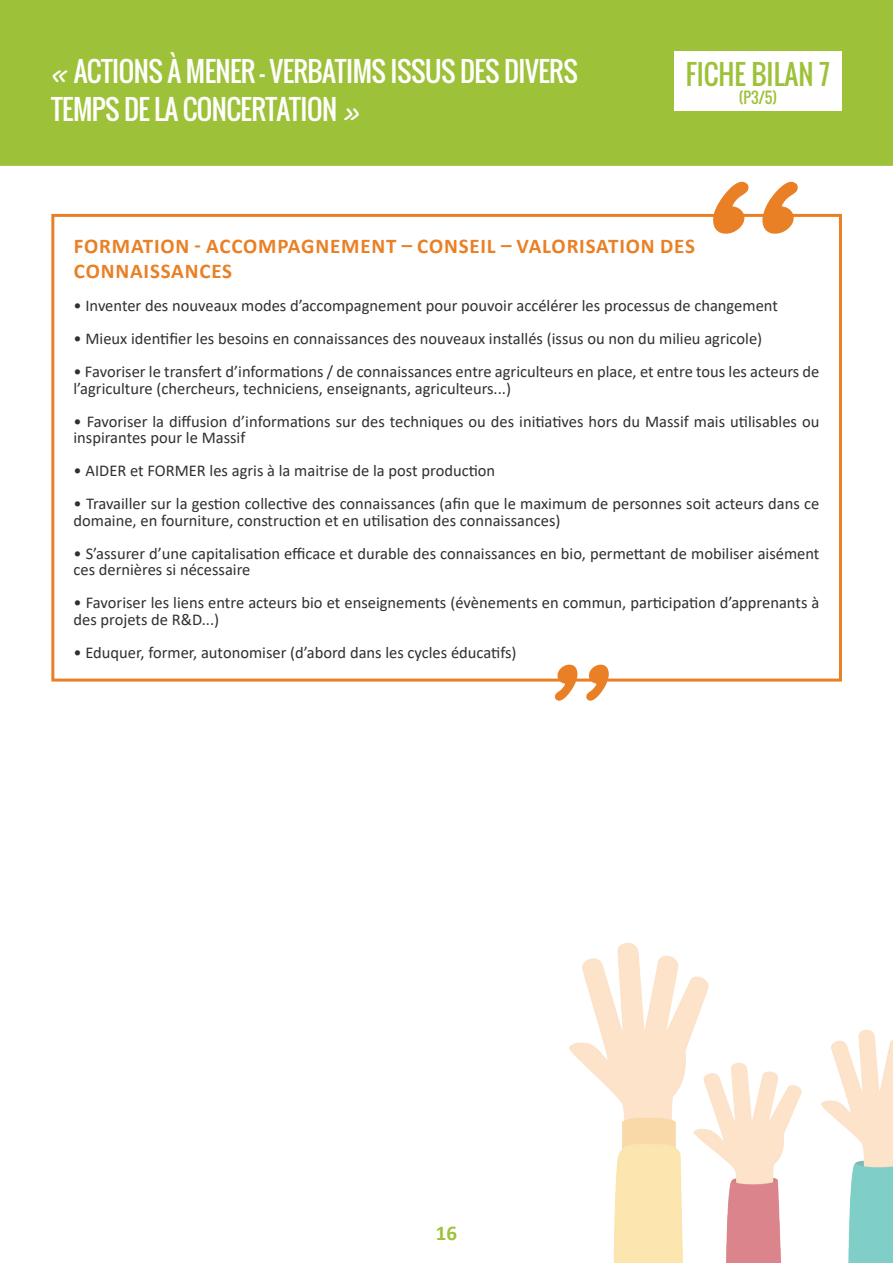
<style>
.page{position:relative;width:893px;height:1263px;background:#fff}
.page>*{position:absolute;margin:0;border:0;box-sizing:border-box;transform-origin:0 0}
.t1{font:27px/37.5px "Oswald";letter-spacing:-.02em;color:#fff}
.t2{font:27px "Oswald";color:#9ec13a}
.t3{font:700 21px/25.2px "Calibri";letter-spacing:.04em;color:#ea8025}
.t4{font:700 21px "Calibri";color:#9ec13a}
.t5{font:16.5px/16.5px "Calibri";color:#312f30}
.t6{font:15px "Oswald";color:#9ec13a}
.s1{font-family:"MV Boli"}
</style>
<div class="page">
<img style="left:569px;top:943px;width:324px;height:320px">
<div style="left:0;top:0;width:893px;height:166px;background:#9ec13a"></div>
<div style="left:674px;top:51px;width:168px;height:60px;background:#fff"></div>
<div style="left:51px;top:214px;width:791px;height:467px;border:3px solid #ea8025"></div>
<svg style="left:713px;top:182px;width:85px;height:52px"></svg>
<svg style="left:555px;top:665px;width:54px;height:36px"></svg>
<h1 class="t1" style="left:51px;top:53px;width:528px"><span class="s1">«</span> ACTIONS À MENER – VERBATIMS ISSUS DES DIVERS<br>TEMPS DE LA CONCERTATION <span class="s1">»</span></h1>
<h1 class="t2" style="left:686px;top:54px;width:146px">FICHE BILAN 7</h1>
<p class="t6" style="left:739px;top:86px;width:40px">(P3/5)</p>
<p class="t3" style="left:74px;top:233px;width:623px">FORMATION - ACCOMPAGNEMENT – CONSEIL – VALORISATION DES<br>CONNAISSANCES</p>
<p class="t5" style="left:74px;top:297px;width:706px">• Inventer des nouveaux modes d’accompagnement pour pouvoir accélérer les processus de changement</p>
<p class="t5" style="left:74px;top:330px;width:690px">• Mieux identifier les besoins en connaissances des nouveaux installés (issus ou non du milieu agricole)</p>
<p class="t5" style="left:74px;top:363px;width:747px">• Favoriser le transfert d’informations / de connaissances entre agriculteurs en place, et entre tous les acteurs de l’agriculture (chercheurs, techniciens, enseignants, agriculteurs...)</p>
<p class="t5" style="left:74px;top:413px;width:747px">• Favoriser la diffusion d’informations sur des techniques ou des initiatives hors du Massif mais utilisables ou inspirantes pour le Massif</p>
<p class="t5" style="left:74px;top:462px;width:423px">• AIDER et FORMER les agris à la maitrise de la post production</p>
<p class="t5" style="left:74px;top:495px;width:747px">• Travailler sur la gestion collective des connaissances (afin que le maximum de personnes soit acteurs dans ce domaine, en fourniture, construction et en utilisation des connaissances)</p>
<p class="t5" style="left:74px;top:545px;width:747px">• S’assurer d’une capitalisation efficace et durable des connaissances en bio, permettant de mobiliser aisément ces dernières si nécessaire</p>
<p class="t5" style="left:74px;top:594px;width:747px">• Favoriser les liens entre acteurs bio et enseignements (évènements en commun, participation d’apprenants à des projets de R&amp;D...)</p>
<p class="t5" style="left:74px;top:644px;width:445px">• Eduquer, former, autonomiser (d’abord dans les cycles éducatifs)</p>
<p class="t4" style="left:436px;top:1218px;width:23px">16</p>
</div>
